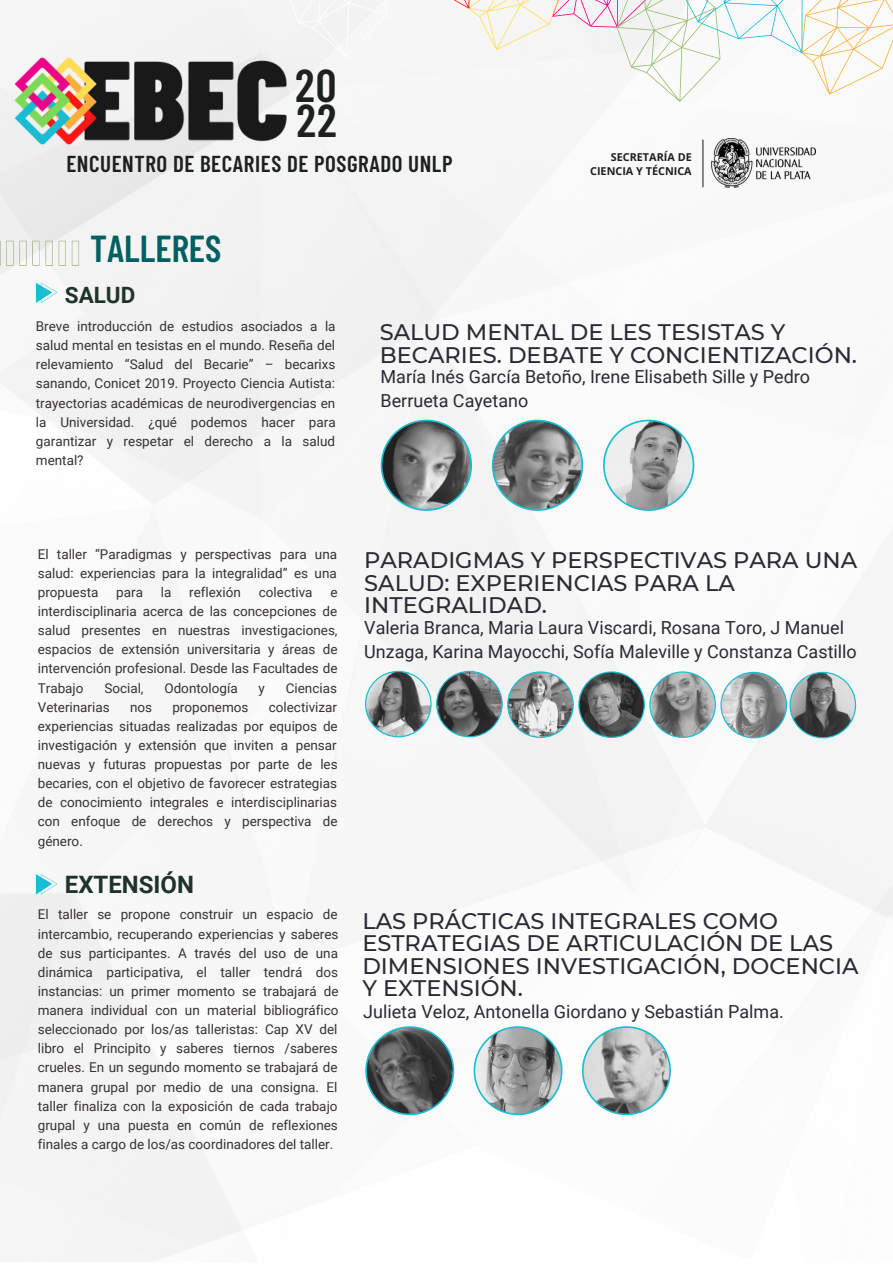
<style>
.page{position:relative;width:893px;height:1264px;background:#fff}
.page>*{position:absolute;margin:0;border:0;box-sizing:border-box;transform-origin:0 0}
.t1{font:600 45.9px/34.5px "Barlow Condensed";color:#1c2021}
.t2{font:600 37.5px "Barlow Condensed";color:#005f61}
.t3{font:700 24px "Roboto";color:#203329}
.t4{font:600 22.95px "Barlow Condensed";letter-spacing:.025em;color:#1c2021}
.t5{font:500 22.5px/22.5px "Montserrat";color:#2b2932}
.t6{font:700 22.5px "Roboto";color:#203329}
.t7{font:18px/24.8px "Roboto";color:#2b2932}
.t8{font:13.5px/19px "Roboto";color:#373232;text-align:justify}
.t9{font:700 10.8px/14.1px "Open Sans";color:#1c2021;text-align:right}
</style>
<div class="page">
<img style="left:0;top:0;width:892px;height:1261px">
<svg style="left:0;top:241px;width:79px;height:24px"></svg>
<svg style="left:36px;top:283px;width:21px;height:20px"></svg>
<svg style="left:36px;top:874px;width:21px;height:20px"></svg>
<img style="left:711px;top:138px;width:104px;height:49px">
<hr style="left:702px;top:140px;width:1px;height:47px;background:#1c2021">
<svg style="left:283px;top:0;width:609px;height:102px"></svg>
<img style="left:7px;top:38px;width:285px;height:108px">
<svg style="left:381px;top:419px;width:91px;height:92px"></svg>
<svg style="left:492px;top:419px;width:91px;height:92px"></svg>
<svg style="left:603px;top:419px;width:91px;height:92px"></svg>
<svg style="left:365px;top:670px;width:491px;height:68px"></svg>
<svg style="left:365px;top:1026px;width:89px;height:89px"></svg>
<svg style="left:473px;top:1026px;width:89px;height:89px"></svg>
<svg style="left:582px;top:1026px;width:88px;height:89px"></svg>
<h1 class="t1" style="left:295px;top:67px;width:43px">20<br>22</h1>
<h3 class="t4" style="left:66px;top:149px;width:387px">ENCUENTRO DE BECARIES DE POSGRADO UNLP</h3>
<h2 class="t2" style="left:90px;top:224px;width:133px">TALLERES</h2>
<h3 class="t6" style="left:65px;top:282px;width:72px">SALUD</h3>
<p class="t9" style="left:590px;top:149px;width:103px">SECRETARÍA DE<br>CIENCIA Y TÉCNICA</p>
<p class="t8" style="left:36px;top:317px;width:301px">Breve introducción de estudios asociados a la salud mental en tesistas en el mundo. Reseña del relevamiento “Salud del Becarie” – becarixs sanando, Conicet 2019. Proyecto Ciencia Autista: trayectorias académicas de neurodivergencias en la Universidad. ¿qué podemos hacer para garantizar y respetar el derecho a la salud mental?</p>
<h3 class="t5" style="left:379px;top:321px;width:479px">SALUD MENTAL DE LES TESISTAS Y<br>BECARIES. DEBATE Y CONCIENTIZACIÓN.</h3>
<h3 class="t7" style="left:380px;top:364px;width:431px">María Inés García Betoño, Irene Elisabeth Sille y Pedro<br>Berrueta Cayetano</h3>
<p class="t8" style="left:38px;top:544px;width:301px">El taller “Paradigmas y perspectivas para una salud: experiencias para la integralidad” es una propuesta</p>
<p class="t8" style="left:116px;top:583px;width:28px">para</p>
<p class="t8" style="left:161px;top:583px;width:12px">la</p>
<p class="t8" style="left:189px;top:583px;width:53px">reflexión</p>
<p class="t8" style="left:259px;top:583px;width:55px">colectiva</p>
<p class="t8" style="left:38px;top:583px;width:301px;text-indent:292px">e interdisciplinaria acerca de las concepciones de salud presentes en nuestras investigaciones, espacios de extensión universitaria y áreas de intervención profesional. Desde las Facultades de Trabajo</p>
<p class="t8" style="left:104px;top:678px;width:41px">Social,</p>
<p class="t8" style="left:164px;top:678px;width:75px">Odontología</p>
<p class="t8" style="left:258px;top:678px;width:8px">y</p>
<p class="t8" style="left:286px;top:678px;width:53px">Ciencias</p>
<p class="t8" style="left:38px;top:697px;width:73px">Veterinarias</p>
<p class="t8" style="left:130px;top:697px;width:24px">nos</p>
<p class="t8" style="left:172px;top:697px;width:78px">proponemos</p>
<p class="t8" style="left:38px;top:697px;width:301px;text-indent:231px">colectivizar experiencias situadas realizadas por equipos de investigación y extensión que inviten a pensar nuevas y futuras propuestas por parte de les becaries, con el objetivo de favorecer estrategias de conocimiento integrales e interdisciplinarias con enfoque de derechos y perspectiva de género.</p>
<h3 class="t3" style="left:65px;top:870px;width:131px">EXTENSIÓN</h3>
<p class="t8" style="left:38px;top:905px;width:302px">El taller se propone construir un espacio de intercambio, recuperando experiencias y saberes de sus participantes. A través del uso de una dinámica participativa, el taller tendrá dos instancias: un primer momento se trabajará de manera individual con un material bibliográfico seleccionado por los/as talleristas: Cap XV del libro el Principito y saberes tiernos /saberes crueles. En un segundo momento se trabajará de manera grupal por medio de una consigna. El taller finaliza con la exposición de cada trabajo grupal y una puesta en común de reflexiones finales a cargo de los/as coordinadores del taller.</p>
<h3 class="t5" style="left:364px;top:548px;width:494px">PARADIGMAS Y PERSPECTIVAS PARA UNA<br>SALUD: EXPERIENCIAS PARA LA<br>INTEGRALIDAD.</h3>
<h3 class="t7" style="left:364px;top:615px;width:494px">Valeria Branca, Maria Laura Viscardi, Rosana Toro, J Manuel<br>Unzaga, Karina Mayocchi, Sofía Maleville y Constanza Castillo</h3>
<h3 class="t5" style="left:362px;top:909px;width:497px">LAS PRÁCTICAS INTEGRALES COMO<br>ESTRATEGIAS DE ARTICULACIÓN DE LAS<br>DIMENSIONES INVESTIGACIÓN, DOCENCIA<br>Y EXTENSIÓN.</h3>
<h3 class="t7" style="left:363px;top:999px;width:422px">Julieta Veloz, Antonella Giordano y Sebastián Palma.</h3>
</div>
